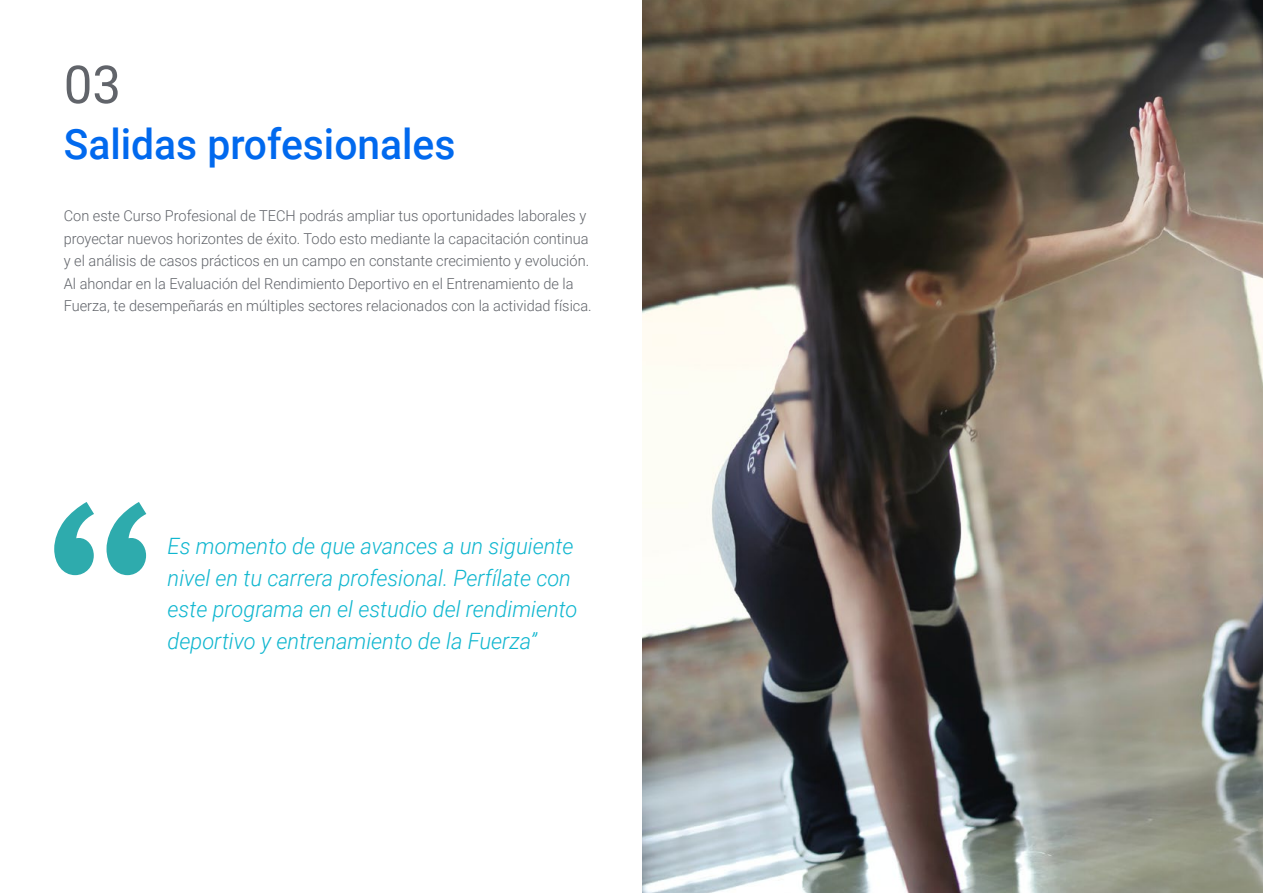
<style>
.page{position:relative;width:1263px;height:893px;background:#fff}
.page>*{position:absolute;margin:0;border:0;box-sizing:border-box;transform-origin:0 0}
.t1{font:52.5px "Roboto";color:#61646a}
.t2{font:500 42px "Roboto";color:#0169ee}
.t3{font:italic 300 22.5px/31.5px "Roboto";color:#0fb6cf}
.t4{font:300 15px/22.5px "Roboto";color:#61646a}
</style>
<div class="page">
<img style="left:642px;top:0;width:621px;height:893px">
<svg style="left:54px;top:502px;width:92px;height:73px"></svg>
<h1 class="t1" style="left:64px;top:48px;width:59px">03</h1>
<h2 class="t2" style="left:64px;top:115px;width:393px">Salidas profesionales</h2>
<p class="t4" style="left:64px;top:204px;width:529px">Con este Curso Profesional de TECH podrás ampliar tus oportunidades laborales y proyectar nuevos horizontes de éxito. Todo esto mediante la capacitación continua y el análisis de casos prácticos en un campo en constante crecimiento y evolución.<br>Al ahondar en la Evaluación del Rendimiento Deportivo en el Entrenamiento de la Fuerza, te desempeñarás en múltiples sectores relacionados con la actividad física.</p>
<h3 class="t3" style="left:168px;top:530px;width:411px">Es momento de que avances a un siguiente nivel en tu carrera profesional. Perfílate con este programa en el estudio del rendimiento deportivo y entrenamiento de la Fuerza”</h3>
</div>
